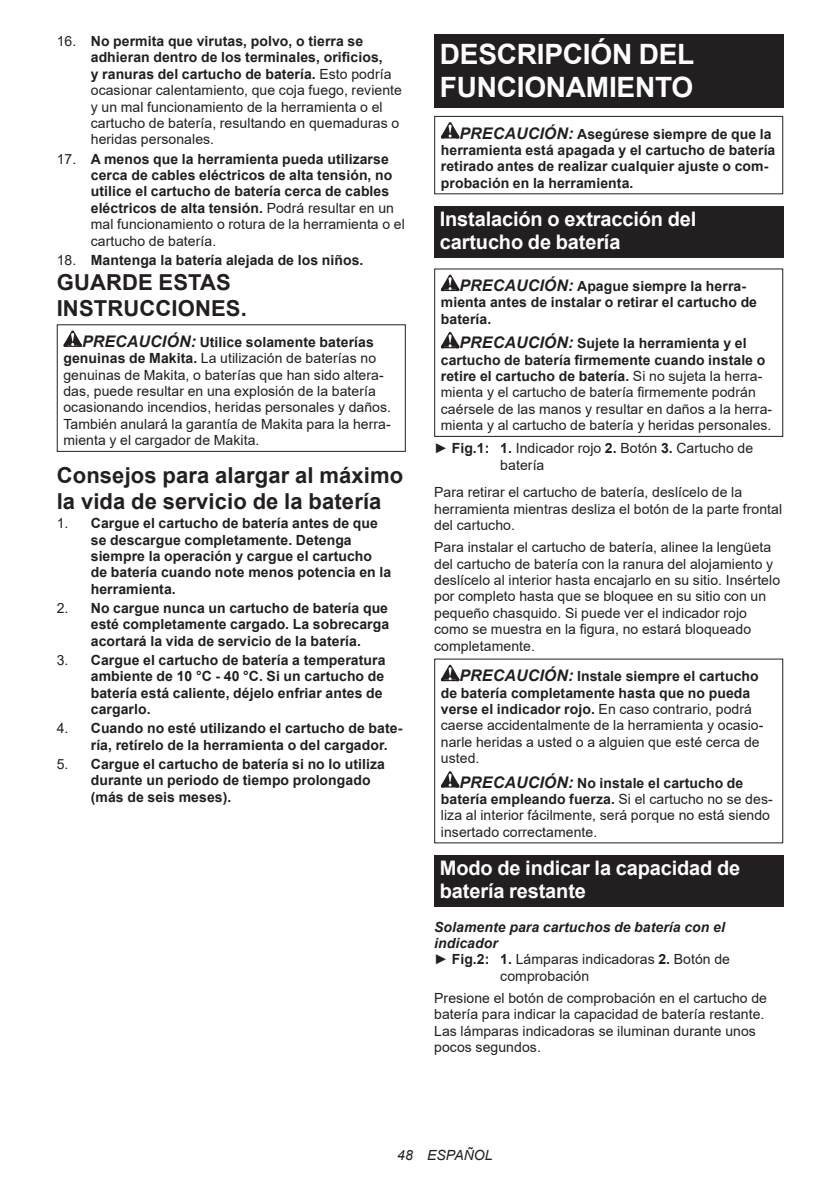
<style>
.page{position:relative;width:840px;height:1191px;background:#fff}
.page>*{position:absolute;margin:0;border:0;box-sizing:border-box;transform-origin:0 0}
.t1{font:700 28px/32.8px "Arial";letter-spacing:-.01em;color:#fff}
.t2{font:700 22px/25.8px "Arial";letter-spacing:.005em;color:#231f20}
.t3{font:700 20px/23.4px "Arial";letter-spacing:-.01em;color:#fff}
.t4{font:14px/16.4px "Arial";letter-spacing:.005em;color:#231f20}
.t5{font:700 14px/16.4px "Arial";letter-spacing:.005em;color:#231f20}
.t6{font:italic 700 14px "Arial";letter-spacing:.005em;color:#231f20}
.t7{font:italic 14px "Arial";letter-spacing:.005em;color:#231f20}
.s1{font-weight:700}
.s2{font-weight:400}
.s3{font-weight:700;font-style:italic;font-size:16px}
.s4{font-style:italic;font-size:16px}
</style>
<div class="page">
<svg style="left:63px;top:330px;width:19px;height:17px"></svg>
<div style="left:57px;top:324px;width:348px;height:128px;border:1px solid #231f20"></div>
<div style="left:434px;top:34px;width:348px;height:74px;background:#231f20"></div>
<svg style="left:440px;top:122px;width:19px;height:16px"></svg>
<div style="left:434px;top:116px;width:348px;height:78px;border:1px solid #231f20"></div>
<div style="left:434px;top:206px;width:348px;height:51px;background:#231f20"></div>
<svg style="left:440px;top:275px;width:19px;height:16px"></svg>
<svg style="left:440px;top:332px;width:19px;height:16px"></svg>
<div style="left:434px;top:268px;width:348px;height:169px;border:1px solid #231f20"></div>
<svg style="left:440px;top:665px;width:19px;height:16px"></svg>
<svg style="left:440px;top:771px;width:19px;height:16px"></svg>
<div style="left:434px;top:854px;width:348px;height:52px;background:#231f20"></div>
<p class="t4" style="left:91px;top:33px;width:312px;text-indent:-34px">16. <span class="s1">No permita que virutas, polvo, o tierra se adhieran dentro de los terminales, orificios,<br>y ranuras del cartucho de batería.</span> Esto podría ocasionar calentamiento, que coja fuego, reviente y un mal funcionamiento de la herramienta o el cartucho de batería, resultando en quemaduras o heridas personales.</p>
<p class="t5" style="left:91px;top:151px;width:315px;text-indent:-34px"><span class="s2">17.</span> A menos que la herramienta pueda utilizarse cerca de cables eléctricos de alta tensión, no utilice el cartucho de batería cerca de cables eléctricos de alta tensión. <span class="s2">Podrá resultar en un mal funcionamiento o rotura de la herramienta o el cartucho de batería.</span></p>
<p class="t5" style="left:57px;top:252px;width:308px"><span class="s2">18.</span> Mantenga la batería alejada de los niños.</p>
<h2 class="t2" style="left:57px;top:270px;width:191px">GUARDE ESTAS<br>INSTRUCCIONES.</h2>
<p class="t4" style="left:63px;top:334px;width:329px;text-indent:19px"><span class="s3">PRECAUCIÓN:</span> <span class="s1">Utilice solamente baterías genuinas de Makita.</span> La utilización de baterías no genuinas de Makita, o baterías que han sido altera&shy;das, puede resultar en una explosión de la batería ocasionando incendios, heridas personales y daños.<br>También anulará la garantía de Makita para la herra&shy;mienta y el cargador de Makita.</p>
<h2 class="t2" style="left:57px;top:463px;width:348px">Consejos para alargar al máximo la vida de servicio de la batería</h2>
<p class="t5" style="left:91px;top:515px;width:302px;text-indent:-34px"><span class="s2">1.</span> Cargue el cartucho de batería antes de que se descargue completamente. Detenga siempre la operación y cargue el cartucho de batería cuando note menos potencia en la herramienta.</p>
<p class="t5" style="left:91px;top:600px;width:300px;text-align:justify;text-indent:-34px"><span class="s2">2.</span> No cargue nunca un cartucho de batería que esté completamente cargado. La sobrecarga acortará la vida de servicio de la batería.</p>
<p class="t5" style="left:91px;top:652px;width:296px;text-indent:-34px"><span class="s2">3.</span> Cargue el cartucho de batería a temperatura ambiente de 10 °C - 40 °C. Si un cartucho de batería está caliente, déjelo enfriar antes de cargarlo.</p>
<p class="t5" style="left:91px;top:720px;width:313px;text-indent:-34px"><span class="s2">4.</span> Cuando no esté utilizando el cartucho de bate&shy;ría, retírelo de la herramienta o del cargador.</p>
<p class="t5" style="left:91px;top:756px;width:295px;text-indent:-34px"><span class="s2">5.</span> Cargue el cartucho de batería si no lo utiliza durante un periodo de tiempo prolongado (más de seis meses).</p>
<h1 class="t1" style="left:439px;top:38px;width:256px">DESCRIPCIÓN DEL<br>FUNCIONAMIENTO</h1>
<p class="t5" style="left:440px;top:125px;width:336px;text-indent:19px"><span class="s4">PRECAUCIÓN:</span> Asegúrese siempre de que la herramienta está apagada y el cartucho de batería retirado antes de realizar cualquier ajuste o com&shy;probación en la herramienta.</p>
<h3 class="t3" style="left:439px;top:207px;width:258px">Instalación o extracción del cartucho de batería</h3>
<p class="t5" style="left:440px;top:278px;width:317px;text-indent:19px"><span class="s4">PRECAUCIÓN:</span> Apague siempre la herra&shy;mienta antes de instalar o retirar el cartucho de batería.</p>
<p class="t4" style="left:440px;top:335px;width:333px;text-indent:19px"><span class="s3">PRECAUCIÓN:</span> <span class="s1">Sujete la herramienta y el cartucho de batería firmemente cuando instale o retire el cartucho de batería.</span> Si no sujeta la herra&shy;mienta y el cartucho de batería firmemente podrán caérsele de las manos y resultar en daños a la herra&shy;mienta y al cartucho de batería y heridas personales.</p>
<p class="t4" style="left:500px;top:440px;width:254px;text-indent:-66px">► <span class="s1">Fig.1: 1.</span> Indicador rojo <span class="s1">2.</span> Botón <span class="s1">3.</span> Cartucho de batería</p>
<p class="t4" style="left:434px;top:484px;width:349px">Para retirar el cartucho de batería, deslícelo de la herramienta mientras desliza el botón de la parte frontal del cartucho.</p>
<p class="t4" style="left:434px;top:539px;width:347px">Para instalar el cartucho de batería, alinee la lengüeta del cartucho de batería con la ranura del alojamiento y deslícelo al interior hasta encajarlo en su sitio. Insértelo por completo hasta que se bloquee en su sitio con un pequeño chasquido. Si puede ver el indicador rojo como se muestra en la figura, no estará bloqueado completamente.</p>
<p class="t4" style="left:440px;top:668px;width:324px;text-indent:19px"><span class="s3">PRECAUCIÓN:</span> <span class="s1">Instale siempre el cartucho de batería completamente hasta que no pueda verse el indicador rojo.</span> En caso contrario, podrá caerse accidentalmente de la herramienta y ocasio&shy;narle heridas a usted o a alguien que esté cerca de usted.</p>
<p class="t4" style="left:440px;top:774px;width:333px;text-indent:19px"><span class="s3">PRECAUCIÓN:</span> <span class="s1">No instale el cartucho de batería empleando fuerza.</span> Si el cartucho no se des&shy;liza al interior fácilmente, será porque no está siendo insertado correctamente.</p>
<h3 class="t3" style="left:439px;top:856px;width:302px">Modo de indicar la capacidad de batería restante</h3>
<p class="t6" style="left:434px;top:917px;width:292px">Solamente para cartuchos de batería con el</p>
<p class="t6" style="left:434px;top:933px;width:65px">indicador</p>
<p class="t4" style="left:434px;top:951px;width:297px">► <span class="s1">Fig.2: 1.</span> Lámparas indicadoras <span class="s1">2.</span> Botón de</p>
<p class="t4" style="left:500px;top:967px;width:90px">comprobación</p>
<p class="t4" style="left:434px;top:989px;width:334px">Presione el botón de comprobación en el cartucho de batería para indicar la capacidad de batería restante.<br>Las lámparas indicadoras se iluminan durante unos pocos segundos.</p>
<p class="t7" style="left:397px;top:1146px;width:97px">48 ESPAÑOL</p>
</div>
